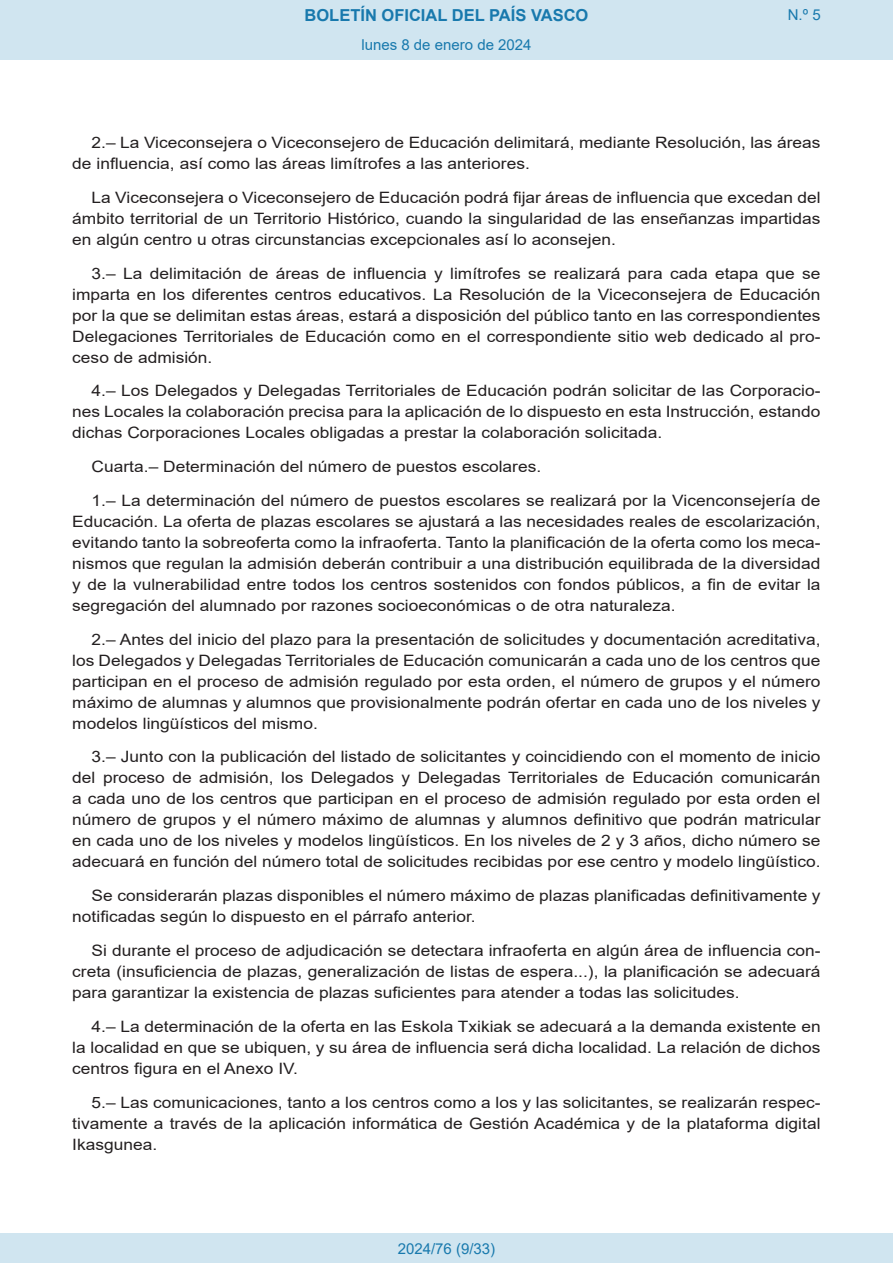
<style>
.page{position:relative;width:893px;height:1263px;background:#fff}
.page>*{position:absolute;margin:0;border:0;box-sizing:border-box;transform-origin:0 0}
.t1{font:700 16.5px "Arial";color:#1879ad}
.BOPVDetalle{font:15.6px/21px "Arial";color:#231f20;text-align:justify;scale:1.11 1}
.Paginacion_Centro{font:15px "Arial";color:#1879ad}
</style>
<div class="page">
<div style="left:0;top:0;width:893px;height:60px;background:#d0e5f0"></div>
<div style="left:0;top:1233px;width:893px;height:30px;background:#d0e5f0"></div>
<p class="t1" style="left:305px;top:3px;width:285px">BOLETÍN OFICIAL DEL PAÍS VASCO</p>
<p class="Paginacion_Centro" style="left:361px;top:35px;width:172px">lunes 8 de enero de 2024</p>
<p class="Paginacion_Centro" style="left:788px;top:5px;width:34px">N.º 5</p>
<p class="BOPVDetalle" style="left:72px;top:132px;width:676px;text-indent:19px">2.– La Viceconsejera o Viceconsejero de Educación delimitará, mediante Resolución, las áreas de influencia, así como las áreas limítrofes a las anteriores.</p>
<p class="BOPVDetalle" style="left:72px;top:187px;width:676px;text-indent:19px">La Viceconsejera o Viceconsejero de Educación podrá fijar áreas de influencia que excedan del ámbito territorial de un Territorio Histórico, cuando la singularidad de las enseñanzas impartidas en algún centro u otras circunstancias excepcionales así lo aconsejen.</p>
<p class="BOPVDetalle" style="left:72px;top:263px;width:676px;text-indent:19px">3.– La delimitación de áreas de influencia y limítrofes se realizará para cada etapa que se imparta en los diferentes centros educativos. La Resolución de la Viceconsejera de Educación por la que se delimitan estas áreas, estará a disposición del público tanto en las correspondientes Delegaciones Territoriales de Educación como en el correspondiente sitio web dedicado al pro&shy;ceso de admisión.</p>
<p class="BOPVDetalle" style="left:72px;top:380px;width:676px;text-indent:19px">4.– Los Delegados y Delegadas Territoriales de Educación podrán solicitar de las Corporacio&shy;nes Locales la colaboración precisa para la aplicación de lo dispuesto en esta Instrucción, estando dichas Corporaciones Locales obligadas a prestar la colaboración solicitada.</p>
<p class="BOPVDetalle" style="left:92px;top:456px;width:407px">Cuarta.– Determinación del número de puestos escolares.</p>
<p class="BOPVDetalle" style="left:72px;top:490px;width:676px;text-indent:19px">1.– La determinación del número de puestos escolares se realizará por la Vicenconsejería de Educación. La oferta de plazas escolares se ajustará a las necesidades reales de escolarización, evitando tanto la sobreoferta como la infraoferta. Tanto la planificación de la oferta como los meca&shy;nismos que regulan la admisión deberán contribuir a una distribución equilibrada de la diversidad y de la vulnerabilidad entre todos los centros sostenidos con fondos públicos, a fin de evitar la segregación del alumnado por razones socioeconómicas o de otra naturaleza.</p>
<p class="BOPVDetalle" style="left:72px;top:629px;width:676px;text-indent:19px">2.– Antes del inicio del plazo para la presentación de solicitudes y documentación acreditativa, los Delegados y Delegadas Territoriales de Educación comunicarán a cada uno de los centros que participan en el proceso de admisión regulado por esta orden, el número de grupos y el número máximo de alumnas y alumnos que provisionalmente podrán ofertar en cada uno de los niveles y modelos lingüísticos del mismo.</p>
<p class="BOPVDetalle" style="left:72px;top:746px;width:676px;text-indent:19px">3.– Junto con la publicación del listado de solicitantes y coincidiendo con el momento de inicio del proceso de admisión, los Delegados y Delegadas Territoriales de Educación comunicarán a cada uno de los centros que participan en el proceso de admisión regulado por esta orden el número de grupos y el número máximo de alumnas y alumnos definitivo que podrán matricular en cada uno de los niveles y modelos lingüísticos. En los niveles de 2 y 3 años, dicho número se adecuará en función del número total de solicitudes recibidas por ese centro y modelo lingüístico.</p>
<p class="BOPVDetalle" style="left:72px;top:885px;width:676px;text-indent:19px">Se considerarán plazas disponibles el número máximo de plazas planificadas definitivamente y notificadas según lo dispuesto en el párrafo anterior.</p>
<p class="BOPVDetalle" style="left:72px;top:940px;width:676px;text-indent:19px">Si durante el proceso de adjudicación se detectara infraoferta en algún área de influencia con&shy;creta (insuficiencia de plazas, generalización de listas de espera...), la planificación se adecuará para garantizar la existencia de plazas suficientes para atender a todas las solicitudes.</p>
<p class="BOPVDetalle" style="left:72px;top:1016px;width:676px;text-indent:19px">4.– La determinación de la oferta en las Eskola Txikiak se adecuará a la demanda existente en la localidad en que se ubiquen, y su área de influencia será dicha localidad. La relación de dichos centros figura en el Anexo IV.</p>
<p class="BOPVDetalle" style="left:72px;top:1091px;width:676px;text-indent:19px">5.– Las comunicaciones, tanto a los centros como a los y las solicitantes, se realizarán respec&shy;tivamente a través de la aplicación informática de Gestión Académica y de la plataforma digital Ikasgunea.</p>
<p class="Paginacion_Centro" style="left:398px;top:1238px;width:99px">2024/76 (9/33)</p>
</div>
